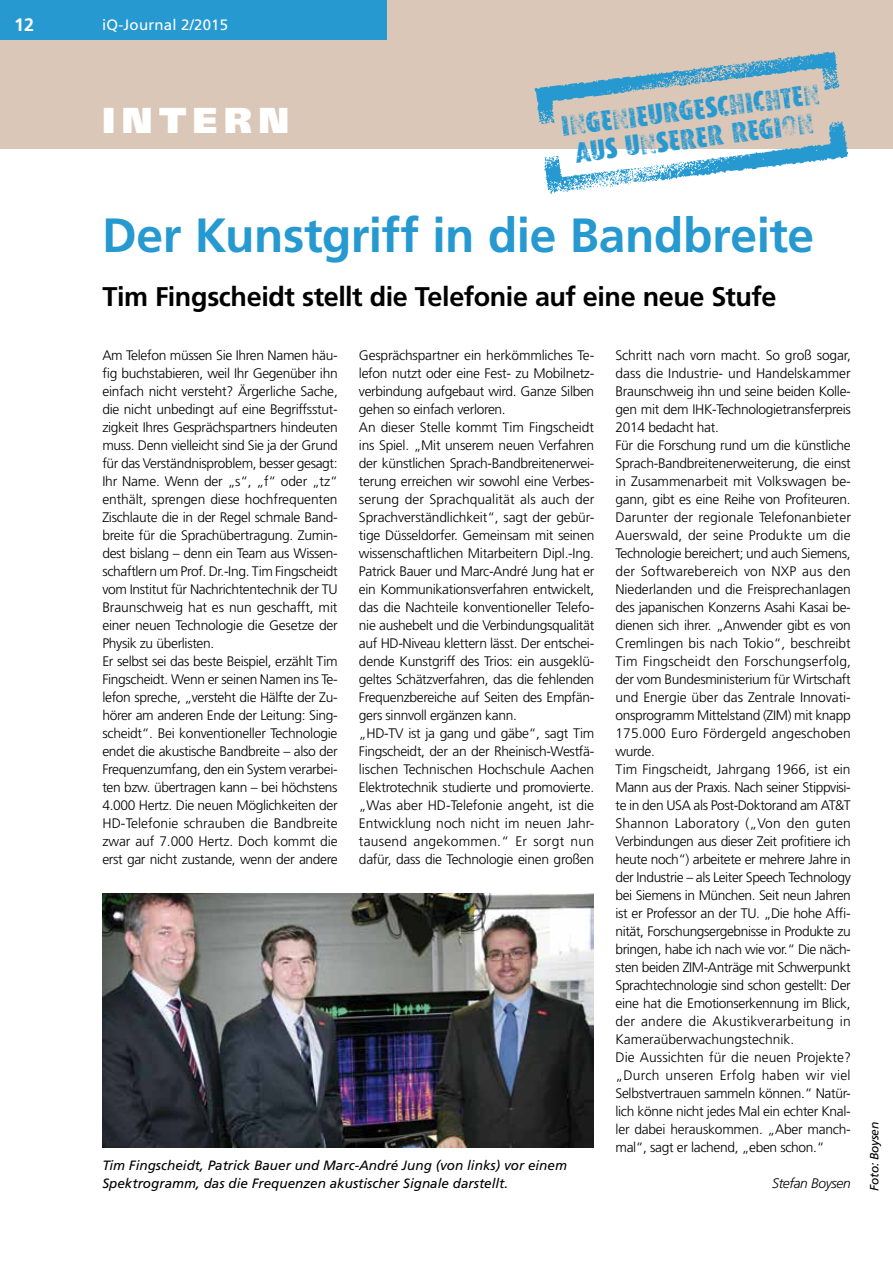
<style>
.page{position:relative;width:893px;height:1263px;background:#fff}
.page>*{position:absolute;margin:0;border:0;box-sizing:border-box;transform-origin:0 0}
.t1{font:700 48px "Frutiger";letter-spacing:-.01em;color:#2699d1}
.t2{font:900 36px "Frutiger";letter-spacing:.18em;color:#fff}
.t3{font:28.2px/28.2px "VTKSWORKER";color:#2699d1;text-align:center}
.t4{font:700 27px "Frutiger";letter-spacing:-.015em;color:#000}
.t5{font:700 18px "Frutiger";color:#fff}
.t6{font:15px "Frutiger";letter-spacing:.015em;color:#fff}
.t7{font:300 13.8px/18px "Frutiger";letter-spacing:-.025em;color:#000}
.t8{font:italic 300 13.8px "Frutiger";letter-spacing:-.025em;color:#000}
.t9{font:italic 13.5px/18px "Frutiger";color:#000}
.t10{font:italic 12px "Frutiger";letter-spacing:-.02em;color:#000}
</style>
<div class="page">
<div style="left:0;top:0;width:893px;height:149px;background:#dbc7b7"></div>
<div style="left:0;top:0;width:387px;height:39px;background:#2699d1"></div>
<img style="left:102px;top:893px;width:492px;height:254px">
<img style="left:534px;top:51px;width:313px;height:143px">
<h3 class="t5" style="left:14px;top:14px;width:22px">12</h3>
<p class="t6" style="left:102px;top:16px;width:128px">iQ-Journal 2/2015</p>
<h2 class="t2" style="left:102px;top:99px;width:189px">INTERN</h2>
<h3 class="t3" style="left:560px;top:112px;width:261px;rotate:-7deg">Ingenieurgeschichten aus unserer Region</h3>
<h1 class="t1" style="left:102px;top:207px;width:714px">Der Kunstgriff in die Bandbreite</h1>
<h3 class="t4" style="left:102px;top:281px;width:675px">Tim Fingscheidt stellt die Telefonie auf eine neue Stufe</h3>
<p class="t7" style="left:102px;top:346px;width:237px">Am Telefon müssen Sie Ihren Namen häu&shy;fig buchstabieren, weil Ihr Gegenüber ihn einfach nicht versteht? Ärgerliche Sache, die nicht unbedingt auf eine Begriffsstut&shy;zigkeit Ihres Gesprächspartners hindeuten muss. Denn vielleicht sind Sie ja der Grund für das Verständnisproblem, besser gesagt:<br>Ihr Name. Wenn der „s“, „f“ oder „tz“ enthält, sprengen diese hochfrequenten Zischlaute die in der Regel schmale Band&shy;breite für die Sprachübertragung. Zumin&shy;dest bislang – denn ein Team aus Wissen&shy;schaftlern um Prof. Dr.-Ing. Tim Fingscheidt vom Institut für Nachrichtentechnik der TU Braunschweig hat es nun geschafft, mit einer neuen Technologie die Gesetze der Physik zu überlisten.<br>Er selbst sei das beste Beispiel, erzählt Tim Fingscheidt. Wenn er seinen Namen ins Te&shy;lefon spreche, „versteht die Hälfte der Zu&shy;hörer am anderen Ende der Leitung: Sing&shy;scheidt“. Bei konventioneller Technologie endet die akustische Bandbreite – also der Frequenzumfang, den ein System verarbei&shy;ten bzw. übertragen kann – bei höchstens 4.000 Hertz. Die neuen Möglichkeiten der HD-Telefonie schrauben die Bandbreite zwar auf 7.000 Hertz. Doch kommt die erst gar nicht zustande, wenn der andere</p>
<p class="t7" style="left:359px;top:346px;width:237px">Gesprächspartner ein herkömmliches Te&shy;lefon nutzt oder eine Fest- zu Mobilnetz&shy;verbindung aufgebaut wird. Ganze Silben gehen so einfach verloren.<br>An dieser Stelle kommt Tim Fingscheidt ins Spiel. „Mit unserem neuen Verfahren der künstlichen Sprach-Bandbreitenerwei&shy;terung erreichen wir sowohl eine Verbes&shy;serung der Sprachqualität als auch der Sprachverständlichkeit“, sagt der gebür&shy;tige Düsseldorfer. Gemeinsam mit seinen wissenschaftlichen Mitarbeitern Dipl.-Ing.<br>Patrick Bauer und Marc-André Jung hat er ein Kommunikationsverfahren entwickelt, das die Nachteile konventioneller Telefo&shy;nie aushebelt und die Verbindungsqualität auf HD-Niveau klettern lässt. Der entschei&shy;dende Kunstgriff des Trios: ein ausgeklü&shy;geltes Schätzverfahren, das die fehlenden Frequenzbereiche auf Seiten des Empfän&shy;gers sinnvoll ergänzen kann.<br>„HD-TV ist ja gang und gäbe“, sagt Tim Fingscheidt, der an der Rheinisch-Westfä&shy;lischen Technischen Hochschule Aachen Elektrotechnik studierte und promovierte. „Was aber HD-Telefonie angeht, ist die Entwicklung noch nicht im neuen Jahr&shy;tausend angekommen.“ Er sorgt nun dafür, dass die Technologie einen großen</p>
<p class="t7" style="left:615px;top:346px;width:237px">Schritt nach vorn macht. So groß sogar, dass die Industrie- und Handelskammer Braunschweig ihn und seine beiden Kolle&shy;gen mit dem IHK-Technologietransferpreis 2014 bedacht hat.<br>Für die Forschung rund um die künstliche Sprach-Bandbreitenerweiterung, die einst in Zusammenarbeit mit Volkswagen be&shy;gann, gibt es eine Reihe von Profiteuren.<br>Darunter der regionale Telefonanbieter Auerswald, der seine Produkte um die Technologie bereichert; und auch Siemens, der Softwarebereich von NXP aus den Niederlanden und die Freisprechanlagen des japanischen Konzerns Asahi Kasai be&shy;dienen sich ihrer. „Anwender gibt es von Cremlingen bis nach Tokio“, beschreibt Tim Fingscheidt den Forschungserfolg, der vom Bundesministerium für Wirtschaft und Energie über das Zentrale Innovati&shy;onsprogramm Mittelstand (ZIM) mit knapp 175.000 Euro Fördergeld angeschoben wurde.<br>Tim Fingscheidt, Jahrgang 1966, ist ein Mann aus der Praxis. Nach seiner Stippvisi&shy;te in den USA als Post-Doktorand am AT&amp;T Shannon Laboratory („Von den guten Verbindungen aus dieser Zeit profitiere ich heute noch“) arbeitete er mehrere Jahre in der Industrie – als Leiter Speech Technology bei Siemens in München. Seit neun Jahren ist er Professor an der TU. „Die hohe Affi&shy;nität, Forschungsergebnisse in Produkte zu bringen, habe ich nach wie vor.“ Die näch&shy;sten beiden ZIM-Anträge mit Schwerpunkt Sprachtechnologie sind schon gestellt: Der eine hat die Emotionserkennung im Blick, der andere die Akustikverarbeitung in Kameraüberwachungstechnik.<br>Die Aussichten für die neuen Projekte? „Durch unseren Erfolg haben wir viel Selbstvertrauen sammeln können.“ Natür&shy;lich könne nicht jedes Mal ein echter Knal&shy;ler dabei herauskommen. „Aber manch&shy;mal“, sagt er lachend, „eben schon.“</p>
<p class="t8" style="left:772px;top:1175px;width:80px">Stefan Boysen</p>
<p class="t9" style="left:102px;top:1156px;width:466px">Tim Fingscheidt, Patrick Bauer und Marc-André Jung (von links) vor einem<br>Spektrogramm, das die Frequenzen akustischer Signale darstellt.</p>
<p class="t10" style="left:867px;top:1191px;width:70px;rotate:-90deg">Foto: Boysen</p>
</div>
